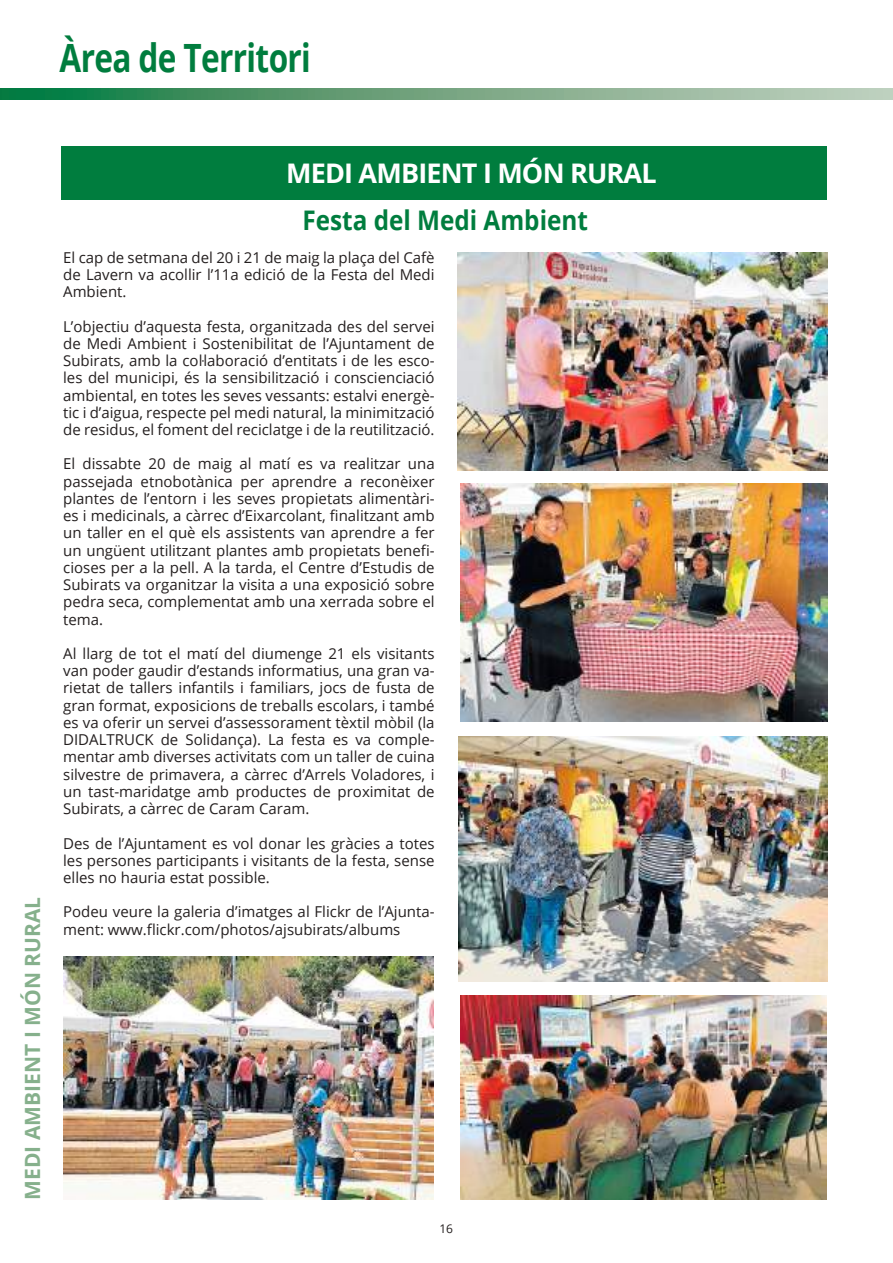
<style>
.page{position:relative;width:893px;height:1263px;background:#fff}
.page>*{position:absolute;margin:0;border:0;box-sizing:border-box;transform-origin:0 0}
.t1{font:700 39px "Open Sans";letter-spacing:-.02em;color:#007d3e;scale:.81 1}
.t2{font:700 27px "Open Sans";letter-spacing:-.03em;color:#fff}
.t3{font:700 27px "Open Sans";color:#007d3e;scale:.9 1}
.t4{font:700 21px "Open Sans";color:#86b08c}
.t5{font:15px/17.2px "Open Sans";color:#241f1f;text-align:justify}
.t6{font:12px "Open Sans";color:#241f1f}
</style>
<div class="page">
<svg style="left:0;top:88px;width:893px;height:12px"></svg>
<div style="left:62px;top:147px;width:765px;height:53px;background:#007d3e"></div>
<img style="left:460px;top:484px;width:367px;height:237px">
<img style="left:458px;top:252px;width:370px;height:218px">
<img style="left:459px;top:736px;width:369px;height:245px">
<img style="left:63px;top:957px;width:370px;height:242px">
<img style="left:460px;top:995px;width:367px;height:204px">
<h1 class="t1" style="left:60px;top:31px;width:312px">Àrea de Territori</h1>
<h3 class="t4" style="left:18px;top:1199px;width:304px;rotate:-90deg">MEDI AMBIENT I MÓN RURAL</h3>
<h2 class="t2" style="left:286px;top:154px;width:372px">MEDI AMBIENT I MÓN RURAL</h2>
<h2 class="t3" style="left:302px;top:201px;width:319px">Festa del Medi Ambient</h2>
<p class="t5" style="left:63px;top:248px;width:373px">El cap de setmana del 20 i 21 de maig la plaça del Cafè de Lavern va acollir l’11a edició de la Festa del Medi Ambient.</p>
<p class="t5" style="left:63px;top:317px;width:373px">L’objectiu d’aquesta festa, organitzada des del servei de Medi Ambient i Sostenibilitat de l’Ajuntament de Subirats, amb la coŀlaboració d’entitats i de les esco&shy;les del municipi, és la sensibilització i conscienciació ambiental, en totes les seves vessants: estalvi energè&shy;tic i d’aigua, respecte pel medi natural, la minimització de residus, el foment del reciclatge i de la reutilització.</p>
<p class="t5" style="left:63px;top:455px;width:373px">El dissabte 20 de maig al matí es va realitzar una passejada etnobotànica per aprendre a reconèixer plantes de l’entorn i les seves propietats alimentàri&shy;es i medicinals, a càrrec d’Eixarcolant, finalitzant amb un taller en el què els assistents van aprendre a fer un ungüent utilitzant plantes amb propietats benefi&shy;cioses per a la pell. A la tarda, el Centre d’Estudis de Subirats va organitzar la visita a una exposició sobre pedra seca, complementat amb una xerrada sobre el tema.</p>
<p class="t5" style="left:63px;top:644px;width:373px">Al llarg de tot el matí del diumenge 21 els visitants van poder gaudir d’estands informatius, una gran va&shy;rietat de tallers infantils i familiars, jocs de fusta de gran format, exposicions de treballs escolars, i també es va oferir un servei d’assessorament tèxtil mòbil (la DIDALTRUCK de Solidança). La festa es va comple&shy;mentar amb diverses activitats com un taller de cuina silvestre de primavera, a càrrec d’Arrels Voladores, i un tast-maridatge amb productes de proximitat de Subirats, a càrrec de Caram Caram.</p>
<p class="t5" style="left:63px;top:834px;width:373px">Des de l’Ajuntament es vol donar les gràcies a totes les persones participants i visitants de la festa, sense elles no hauria estat possible.</p>
<p class="t5" style="left:63px;top:903px;width:373px">Podeu veure la galeria d’imatges al Flickr de l’Ajunta&shy;ment: www.flickr.com/photos/ajsubirats/albums</p>
<p class="t6" style="left:439px;top:1221px;width:15px">16</p>
</div>
